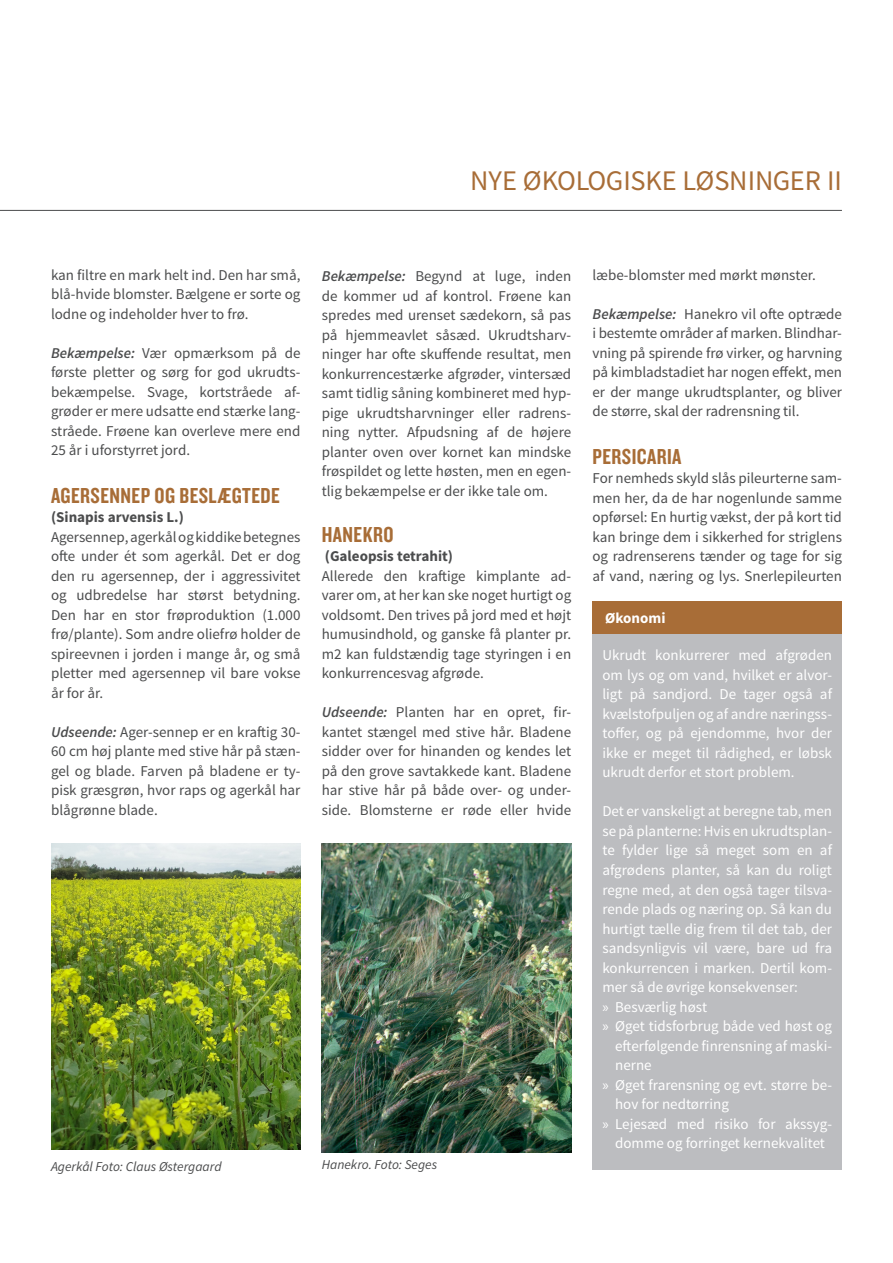
<style>
.page{position:relative;width:893px;height:1263px;background:#fff}
.page>*{position:absolute;margin:0;border:0;box-sizing:border-box;transform-origin:0 0}
.t1{font:28.35px "Source Sans Pro";letter-spacing:-.005em;color:#a86d37}
.t2{font:22.5px "Knockout HTF49 Liteweight";letter-spacing:.02em;color:#a86d37}
.t3{font:15px/19.5px "Source Sans Pro";color:#4b4c4d;text-align:justify}
.t4{font:15px/19.5px "Source Sans Pro";color:#fff;text-align:justify}
.t5{font:700 15px "Source Sans Pro";color:#4b4c4d}
.t6{font:700 15px "Source Sans Pro";color:#fff}
.t7{font:italic 13.5px "Source Sans Pro";color:#4b4c4d}
.s1{font-weight:600;font-style:italic}
.s2{font-family:"Myriad Pro"}
</style>
<div class="page">
<hr style="left:0;top:210px;width:842px;height:1px;background:#4b4c4d">
<div style="left:592px;top:621px;width:250px;height:548px;background:#bcbdc0"></div>
<div style="left:592px;top:601px;width:250px;height:33px;background:#a86d37"></div>
<img style="left:51px;top:843px;width:249px;height:307px">
<img style="left:322px;top:843px;width:249px;height:309px">
<h1 class="t1" style="left:470px;top:163px;width:373px">NYE ØKOLOGISKE LØSNINGER II</h1>
<p class="t3" style="left:51px;top:265px;width:251px">kan filtre en mark helt ind. Den har små, blå-hvide blomster. Bælgene er sorte og lodne og indeholder hver to frø.</p>
<p class="t3" style="left:51px;top:343px;width:251px"><span class="s1">Bekæmpelse:</span> Vær opmærksom på de første pletter og sørg for god ukrudts&shy;bekæmpelse. Svage, kortstråede af&shy;grøder er mere udsatte end stærke lang&shy;stråede. Frøene kan overleve mere end 25 år i uforstyrret jord.</p>
<h2 class="t2" style="left:51px;top:484px;width:230px">AGERSENNEP OG BESLÆGTEDE</h2>
<p class="t5" style="left:51px;top:507px;width:134px">(Sinapis arvensis L.)</p>
<p class="t3" style="left:51px;top:527px;width:251px">Agersennep, agerkål og kiddike betegnes ofte under ét som agerkål. Det er dog den ru agersennep, der i aggressivitet og udbredelse har størst betydning.<br>Den har en stor frøproduktion (1.000 frø/plante). Som andre oliefrø holder de spireevnen i jorden i mange år, og små pletter med agersennep vil bare vokse år for år.</p>
<p class="t3" style="left:51px;top:722px;width:251px"><span class="s1">Udseende:</span> Ager-sennep er en kraftig 30- 60 cm høj plante med stive hår på stæn&shy;gel og blade. Farven på bladene er ty&shy;pisk græsgrøn, hvor raps og agerkål har blågrønne blade.</p>
<p class="t3" style="left:322px;top:267px;width:251px"><span class="s1">Bekæmpelse:</span> Begynd at luge, inden de kommer ud af kontrol. Frøene kan spredes med urenset sædekorn, så pas på hjemmeavlet såsæd. Ukrudtsharv&shy;ninger har ofte skuffende resultat, men konkurrencestærke afgrøder, vintersæd samt tidlig såning kombineret med hyp&shy;pige ukrudtsharvninger eller radrens&shy;ning nytter. Afpudsning af de højere planter oven over kornet kan mindske frøspildet og lette høsten, men en egen&shy;tlig bekæmpelse er der ikke tale om.</p>
<h2 class="t2" style="left:322px;top:523px;width:73px">HANEKRO</h2>
<p class="t5" style="left:325px;top:546px;width:130px">(Galeopsis tetrahit)</p>
<p class="t3" style="left:322px;top:566px;width:251px">Allerede den kraftige kimplante ad&shy;varer om, at her kan ske noget hurtigt og voldsomt. Den trives på jord med et højt humusindhold, og ganske få planter pr. m2 kan fuldstændig tage styringen i en konkurrencesvag afgrøde.</p>
<p class="t3" style="left:322px;top:703px;width:251px"><span class="s1">Udseende:</span> Planten har en opret, fir&shy;kantet stængel med stive hår. Bladene sidder over for hinanden og kendes let på den grove savtakkede kant. Bladene har stive hår på både over- og under&shy;side. Blomsterne er røde eller hvide</p>
<p class="t3" style="left:592px;top:265px;width:225px">læbe-blomster med mørkt mønster.</p>
<p class="t3" style="left:592px;top:304px;width:251px"><span class="s1">Bekæmpelse:</span> Hanekro vil ofte optræde i bestemte områder af marken. Blindhar&shy;vning på spirende frø virker, og harvning på kimbladstadiet har nogen effekt, men er der mange ukrudtsplanter, og bliver de større, skal der radrensning til.</p>
<h2 class="t2" style="left:592px;top:445px;width:91px">PERSICARIA</h2>
<p class="t3" style="left:592px;top:469px;width:251px">For nemheds skyld slås pileurterne sam&shy;men her, da de har nogenlunde samme opførsel: En hurtig vækst, der på kort tid kan bringe dem i sikkerhed for striglens og radrenserens tænder og tage for sig af vand, næring og lys. Snerlepileurten</p>
<p class="t6" style="left:605px;top:608px;width:62px">Økonomi</p>
<p class="t4" style="left:602px;top:646px;width:231px">Ukrudt konkurrerer med afgrøden om lys og om vand, hvilket er alvor&shy;ligt på sandjord. De tager også af kvælstofpuljen og af andre næringss&shy;toffer, og på ejendomme, hvor der ikke er meget til rådighed, er løbsk ukrudt derfor et stort problem.</p>
<p class="t4" style="left:602px;top:802px;width:231px">Det er vanskeligt at beregne tab, men</p>
<p class="t4" style="left:602px;top:821px;width:231px">se på planterne: Hvis en ukrudtsplan-</p>
<p class="t4" style="left:602px;top:841px;width:231px">te fylder lige så meget som en af</p>
<p class="t4" style="left:602px;top:860px;width:231px">afgrødens planter, så kan du roligt</p>
<p class="t4" style="left:602px;top:880px;width:231px">regne med, at den også tager tilsva-</p>
<p class="t4" style="left:602px;top:899px;width:231px">rende plads og næring op. Så kan du</p>
<p class="t4" style="left:602px;top:919px;width:231px">hurtigt tælle dig frem til det tab, der</p>
<p class="t4" style="left:602px;top:938px;width:231px">sandsynligvis vil være, bare ud fra</p>
<p class="t4" style="left:602px;top:958px;width:231px">konkurrencen i marken. Dertil kom-</p>
<p class="t4" style="left:602px;top:977px;width:197px">mer så de øvrige konsekvenser:</p>
<p class="t4" style="left:602px;top:997px;width:106px"><span class="s2">»</span> Besværlig høst</p>
<p class="t4" style="left:602px;top:1016px;width:231px"><span class="s2">»</span> Øget tidsforbrug både ved høst og</p>
<p class="t4" style="left:615px;top:1036px;width:218px">efterfølgende finrensning af maski-</p>
<p class="t4" style="left:615px;top:1055px;width:38px">nerne</p>
<p class="t4" style="left:602px;top:1075px;width:231px"><span class="s2">»</span> Øget frarensning og evt. større be-</p>
<p class="t4" style="left:615px;top:1094px;width:115px">hov for nedtørring</p>
<p class="t4" style="left:602px;top:1114px;width:231px"><span class="s2">»</span> Lejesæd med risiko for akssyg-</p>
<p class="t4" style="left:615px;top:1133px;width:211px">domme og forringet kernekvalitet</p>
<p class="t7" style="left:51px;top:1158px;width:172px">Agerkål Foto: Claus Østergaard</p>
<p class="t7" style="left:322px;top:1156px;width:117px">Hanekro. Foto: Seges</p>
</div>
